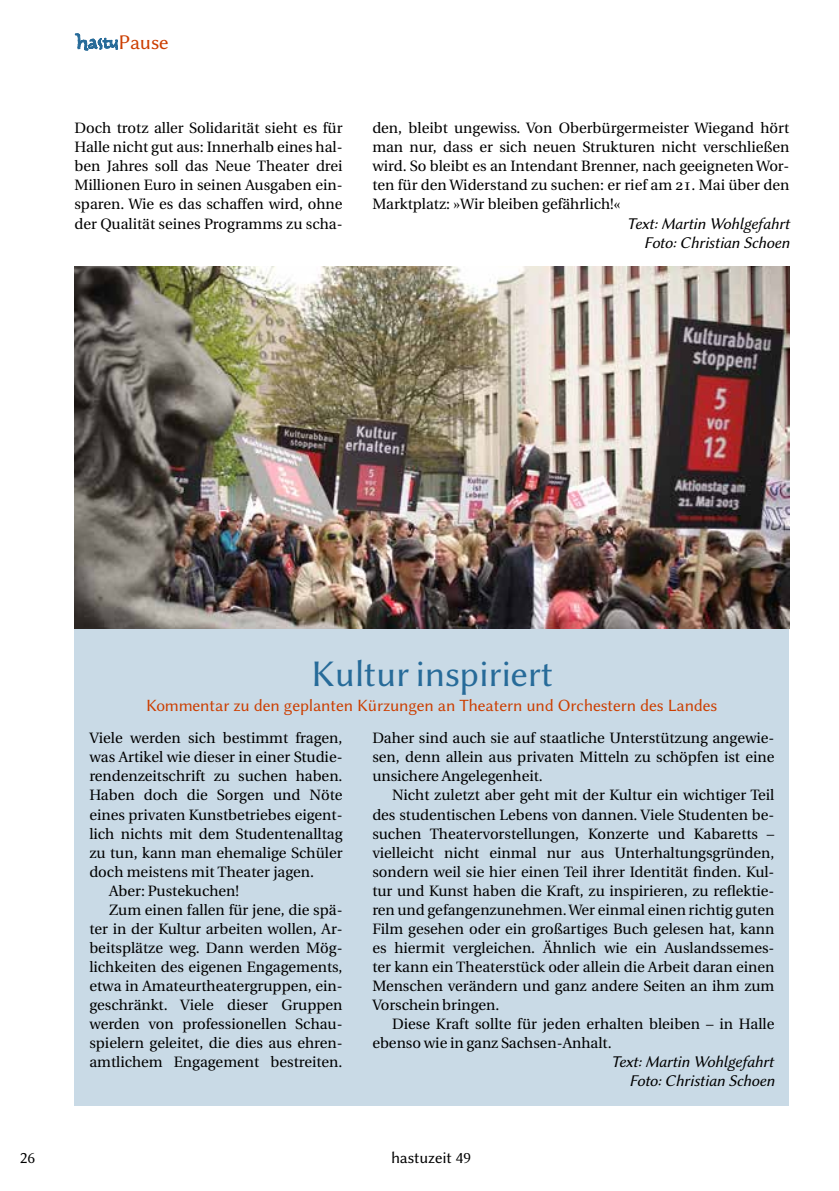
<style>
.page{position:relative;width:839px;height:1191px;background:#fff}
.page>*{position:absolute;margin:0;border:0;box-sizing:border-box;transform-origin:0 0}
.t1{font:37.8px "Lin Biolinum O";letter-spacing:-.01em;color:#276b99}
.t2{font:21px "Lin Biolinum O";letter-spacing:-.01em;color:#cc3e00}
.t3{font:17.32px "Lin Biolinum O";letter-spacing:-.01em;color:#cc3e00}
.t4{font:16.45px/19.1px "Lin Biolinum OI";letter-spacing:-.01em;color:#000;text-align:right}
.t5{font:16.45px "Lin Biolinum O";letter-spacing:-.01em;color:#000}
.t6{font:15.05px/19.1px "Heuristica";color:#000;text-align:justify}
</style>
<div class="page">
<div style="left:74px;top:629px;width:715px;height:476px;background:#c9dae6"></div>
<svg style="left:75px;top:34px;width:43px;height:16px"></svg>
<img style="left:74px;top:267px;width:715px;height:362px">
<h2 class="t2" style="left:118px;top:30px;width:52px">Pause</h2>
<p class="t6" style="left:74px;top:119px;width:269px">Doch trotz aller Solidarität sieht es für Halle nicht gut aus: Innerhalb eines hal&shy;ben Jahres soll das Neue Theater drei Millionen Euro in seinen Ausgaben ein&shy;sparen. Wie es das schaffen wird, ohne der Qualität seines Programms zu scha-</p>
<p class="t6" style="left:372px;top:119px;width:418px">den, bleibt ungewiss. Von Oberbürgermeister Wiegand hört man nur, dass er sich neuen Strukturen nicht verschließen wird. So bleibt es an Intendant Brenner, nach geeigneten Wor&shy;ten für den Widerstand zu suchen: er rief am 21. Mai über den Marktplatz: »Wir bleiben gefährlich!«</p>
<p class="t4" style="left:627px;top:214px;width:164px">Text: Martin Wohlgefahrt<br>Foto: Christian Schoen</p>
<h1 class="t1" style="left:311px;top:652px;width:244px">Kultur inspiriert</h1>
<p class="t3" style="left:146px;top:695px;width:572px">Kommentar zu den geplanten Kürzungen an Theatern und Orchestern des Landes</p>
<p class="t6" style="left:89px;top:728px;width:254px">Viele werden sich bestimmt fragen,</p>
<p class="t6" style="left:89px;top:748px;width:254px">was Artikel wie dieser in einer Studie-</p>
<p class="t6" style="left:89px;top:767px;width:255px">rendenzeitschrift zu suchen haben.</p>
<p class="t6" style="left:89px;top:786px;width:255px">Haben doch die Sorgen und Nöte</p>
<p class="t6" style="left:89px;top:805px;width:254px">eines privaten Kunstbetriebes eigent-</p>
<p class="t6" style="left:89px;top:824px;width:255px">lich nichts mit dem Studentenalltag</p>
<p class="t6" style="left:89px;top:843px;width:254px">zu tun, kann man ehemalige Schüler</p>
<p class="t6" style="left:89px;top:862px;width:226px">doch meistens mit Theater jagen.</p>
<p class="t6" style="left:109px;top:881px;width:131px">Aber: Pustekuchen!</p>
<p class="t6" style="left:109px;top:900px;width:235px">Zum einen fallen für jene, die spä-</p>
<p class="t6" style="left:89px;top:919px;width:254px">ter in der Kultur arbeiten wollen, Ar-</p>
<p class="t6" style="left:89px;top:938px;width:254px">beitsplätze weg. Dann werden Mög-</p>
<p class="t6" style="left:89px;top:957px;width:255px">lichkeiten des eigenen Engagements,</p>
<p class="t6" style="left:89px;top:976px;width:254px">etwa in Amateurtheatergruppen, ein-</p>
<p class="t6" style="left:89px;top:995px;width:254px">geschränkt. Viele dieser Gruppen</p>
<p class="t6" style="left:89px;top:1014px;width:254px">werden von professionellen Schau-</p>
<p class="t6" style="left:89px;top:1033px;width:254px">spielern geleitet, die dies aus ehren-</p>
<p class="t6" style="left:89px;top:1052px;width:254px">amtlichem Engagement bestreiten.</p>
<p class="t6" style="left:372px;top:728px;width:403px">Daher sind auch sie auf staatliche Unterstützung angewie&shy;sen, denn allein aus privaten Mitteln zu schöpfen ist eine unsichere Angelegenheit.</p>
<p class="t6" style="left:372px;top:786px;width:403px;text-indent:20px">Nicht zuletzt aber geht mit der Kultur ein wichtiger Teil des studentischen Lebens von dannen. Viele Studenten be&shy;suchen Theatervorstellungen, Konzerte und Kabaretts – vielleicht nicht einmal nur aus Unterhaltungsgründen, sondern weil sie hier einen Teil ihrer Identität finden. Kul&shy;tur und Kunst haben die Kraft, zu inspirieren, zu reflektie&shy;ren und gefangenzunehmen. Wer einmal einen richtig guten Film gesehen oder ein großartiges Buch gelesen hat, kann es hiermit vergleichen. Ähnlich wie ein Auslandssemes&shy;ter kann ein Theaterstück oder allein die Arbeit daran einen Menschen verändern und ganz andere Seiten an ihm zum Vorschein bringen.</p>
<p class="t6" style="left:372px;top:1014px;width:403px;text-indent:20px">Diese Kraft sollte für jeden erhalten bleiben – in Halle ebenso wie in ganz Sachsen-Anhalt.</p>
<p class="t4" style="left:611px;top:1052px;width:165px">Text: Martin Wohlgefahrt<br>Foto: Christian Schoen</p>
<p class="t5" style="left:20px;top:1148px;width:17px">26</p>
<p class="t5" style="left:391px;top:1148px;width:82px">hastuzeit 49</p>
</div>
